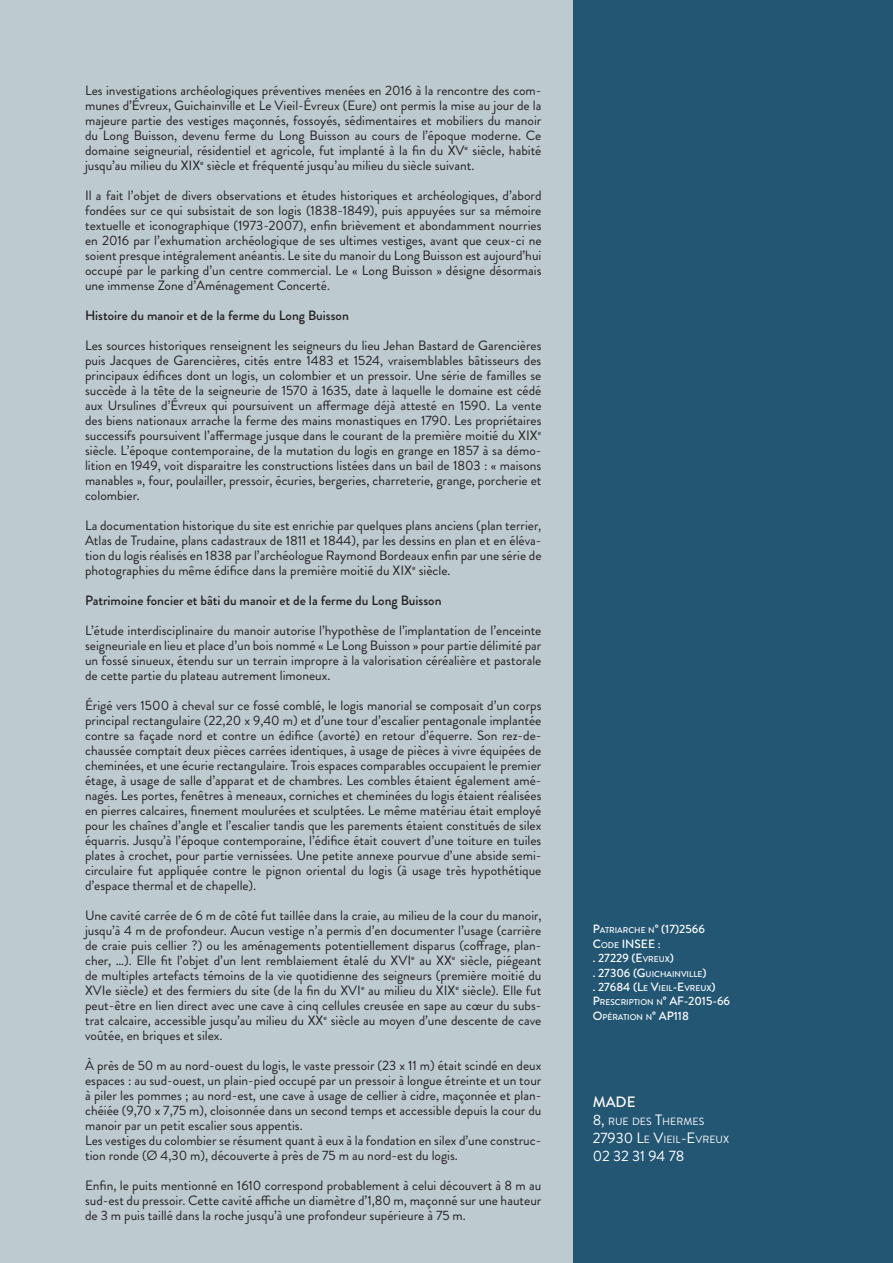
<style>
.page{position:relative;width:893px;height:1263px;background:#fff}
.page>*{position:absolute;margin:0;border:0;box-sizing:border-box;transform-origin:0 0}
.t1{font:15px "Brandon Grotesque";color:#fff}
.t2{font:500 15px "Brandon Grotesque";color:#fff}
.t3{font:13.5px/15px "Brandon Grotesque";color:#231f20;text-align:justify}
.t4{font:500 13.5px "Brandon Grotesque";color:#231f20}
.t5{font:500 12px/14.4px "Brandon Grotesque";color:#fff}
.t6{font:10.5px/18px "Brandon Grotesque";color:#fff}
.t7{font:500 8.4px "Brandon Grotesque";color:#fff}
.s1{font-size:8.4px}
.s2{font-size:12px}
.s3{font-size:15px}
</style>
<div class="page">
<div style="left:0;top:0;width:573px;height:1263px;background:#bdcacf"></div>
<div style="left:573px;top:0;width:320px;height:1263px;background:#225673"></div>
<p class="t3" style="left:85px;top:83px;width:458px">Les investigations archéologiques préventives menées en 2016 à la rencontre des com&shy;munes d’Évreux, Guichainville et Le Vieil-Évreux (Eure) ont permis la mise au jour de la majeure partie des vestiges maçonnés, fossoyés, sédimentaires et mobiliers du manoir du Long Buisson, devenu ferme du Long Buisson au cours de l’époque moderne. Ce domaine seigneurial, résidentiel et agricole, fut implanté à la fin du XV<sup>e</sup> siècle, habité jusqu’au milieu du XIX<sup>e</sup> siècle et fréquenté jusqu’au milieu du siècle suivant.</p>
<p class="t3" style="left:85px;top:188px;width:458px">Il a fait l’objet de divers observations et études historiques et archéologiques, d’abord fondées sur ce qui subsistait de son logis (1838-1849), puis appuyées sur sa mémoire textuelle et iconographique (1973-2007), enfin brièvement et abondamment nourries en 2016 par l’exhumation archéologique de ses ultimes vestiges, avant que ceux-ci ne soient presque intégralement anéantis. Le site du manoir du Long Buisson est aujourd’hui occupé par le parking d’un centre commercial. Le « Long Buisson » désigne désormais une immense Zone d’Aménagement Concerté.</p>
<p class="t4" style="left:85px;top:306px;width:265px">Histoire du manoir et de la ferme du Long Buisson</p>
<p class="t3" style="left:85px;top:338px;width:458px">Les sources historiques renseignent les seigneurs du lieu Jehan Bastard de Garencières puis Jacques de Garencières, cités entre 1483 et 1524, vraisemblables bâtisseurs des principaux édifices dont un logis, un colombier et un pressoir. Une série de familles se succède à la tête de la seigneurie de 1570 à 1635, date à laquelle le domaine est cédé aux Ursulines d’Évreux qui poursuivent un affermage déjà attesté en 1590. La vente des biens nationaux arrache la ferme des mains monastiques en 1790. Les propriétaires successifs poursuivent l’affermage jusque dans le courant de la première moitié du XIX<sup>e </sup>siècle. L’époque contemporaine, de la mutation du logis en grange en 1857 à sa démo&shy;lition en 1949, voit disparaitre les constructions listées dans un bail de 1803 : « maisons manables », four, poulailler, pressoir, écuries, bergeries, charreterie, grange, porcherie et colombier.</p>
<p class="t3" style="left:85px;top:518px;width:458px">La documentation historique du site est enrichie par quelques plans anciens (plan terrier, Atlas de Trudaine, plans cadastraux de 1811 et 1844), par les dessins en plan et en éléva&shy;tion du logis réalisés en 1838 par l’archéologue Raymond Bordeaux enfin par une série de photographies du même édifice dans la première moitié du XIX<sup>e</sup> siècle.</p>
<p class="t4" style="left:85px;top:591px;width:358px">Patrimoine foncier et bâti du manoir et de la ferme du Long Buisson</p>
<p class="t3" style="left:85px;top:623px;width:458px">L’étude interdisciplinaire du manoir autorise l’hypothèse de l’implantation de l’enceinte seigneuriale en lieu et place d’un bois nommé « Le Long Buisson » pour partie délimité par un fossé sinueux, étendu sur un terrain impropre à la valorisation céréalière et pastorale de cette partie du plateau autrement limoneux.</p>
<p class="t3" style="left:85px;top:698px;width:458px">Érigé vers 1500 à cheval sur ce fossé comblé, le logis manorial se composait d’un corps principal rectangulaire (22,20 x 9,40 m) et d’une tour d’escalier pentagonale implantée contre sa façade nord et contre un édifice (avorté) en retour d’équerre. Son rez-de&shy;chaussée comptait deux pièces carrées identiques, à usage de pièces à vivre équipées de cheminées, et une écurie rectangulaire. Trois espaces comparables occupaient le premier étage, à usage de salle d’apparat et de chambres. Les combles étaient également amé&shy;nagés. Les portes, fenêtres à meneaux, corniches et cheminées du logis étaient réalisées en pierres calcaires, finement moulurées et sculptées. Le même matériau était employé pour les chaînes d’angle et l’escalier tandis que les parements étaient constitués de silex équarris. Jusqu’à l’époque contemporaine, l’édifice était couvert d’une toiture en tuiles plates à crochet, pour partie vernissées. Une petite annexe pourvue d’une abside semi&shy;circulaire fut appliquée contre le pignon oriental du logis (à usage très hypothétique d’espace thermal et de chapelle).</p>
<p class="t3" style="left:85px;top:908px;width:458px">Une cavité carrée de 6 m de côté fut taillée dans la craie, au milieu de la cour du manoir, jusqu’à 4 m de profondeur. Aucun vestige n’a permis d’en documenter l’usage (carrière de craie puis cellier ?) ou les aménagements potentiellement disparus (coffrage, plan&shy;cher, …). Elle fit l’objet d’un lent remblaiement étalé du XVI<sup>e</sup> au XX<sup>e</sup> siècle, piégeant de multiples artefacts témoins de la vie quotidienne des seigneurs (première moitié du XVIe siècle) et des fermiers du site (de la fin du XVI<sup>e</sup> au milieu du XIX<sup>e</sup> siècle). Elle fut peut-être en lien direct avec une cave à cinq cellules creusée en sape au cœur du subs&shy;trat calcaire, accessible jusqu’au milieu du XX<sup>e</sup> siècle au moyen d’une descente de cave voûtée, en briques et silex.</p>
<p class="t3" style="left:85px;top:1058px;width:458px;text-align:left">À près de 50 m au nord-ouest du logis, le vaste pressoir (23 x 11 m) était scindé en deux espaces : au sud-ouest, un plain-pied occupé par un pressoir à longue étreinte et un tour à piler les pommes ; au nord-est, une cave à usage de cellier à cidre, maçonnée et plan&shy;chéiée (9,70 x 7,75 m), cloisonnée dans un second temps et accessible depuis la cour du manoir par un petit escalier sous appentis.<br>Les vestiges du colombier se résument quant à eux à la fondation en silex d’une construc&shy;tion ronde (Ø 4,30 m), découverte à près de 75 m au nord-est du logis.</p>
<p class="t3" style="left:85px;top:1178px;width:458px">Enfin, le puits mentionné en 1610 correspond probablement à celui découvert à 8 m au sud-est du pressoir. Cette cavité affiche un diamètre d’1,80 m, maçonné sur une hauteur de 3 m puis taillé dans la roche jusqu’à une profondeur supérieure à 75 m.</p>
<p class="t5" style="left:593px;top:922px;width:114px">P<span class="s1">ATR IARCHE N</span>° (17)2566<br>C<span class="s1">ODE</span> INSEE :<br>. 27229 (E<span class="s1">VR EUX</span>)</p>
<p class="t7" style="left:593px;top:968px;width:115px"><span class="s2">. 27306 (G</span>UICHAINVILLE<span class="s2">)</span></p>
<p class="t5" style="left:593px;top:980px;width:139px">. 27684 (L<span class="s1">E</span> V<span class="s1">IEIL</span>-E<span class="s1">VR EUX</span>)<br>P<span class="s1">R ESCR IPTION N</span>° AF-2015-66</p>
<p class="t7" style="left:593px;top:1011px;width:98px"><span class="s2">O</span>PÉRATION N<span class="s2">° AP118</span></p>
<p class="t2" style="left:593px;top:1091px;width:24px">MADE</p>
<p class="t6" style="left:593px;top:1112px;width:138px"><span class="s3">8,</span> RUE DES <span class="s3">T</span>HERMES<br><span class="s3">27930 L</span>E <span class="s3">V</span>IEIL<span class="s3">-E</span>VREUX</p>
<p class="t1" style="left:593px;top:1145px;width:93px">02 32 31 94 78</p>
</div>
